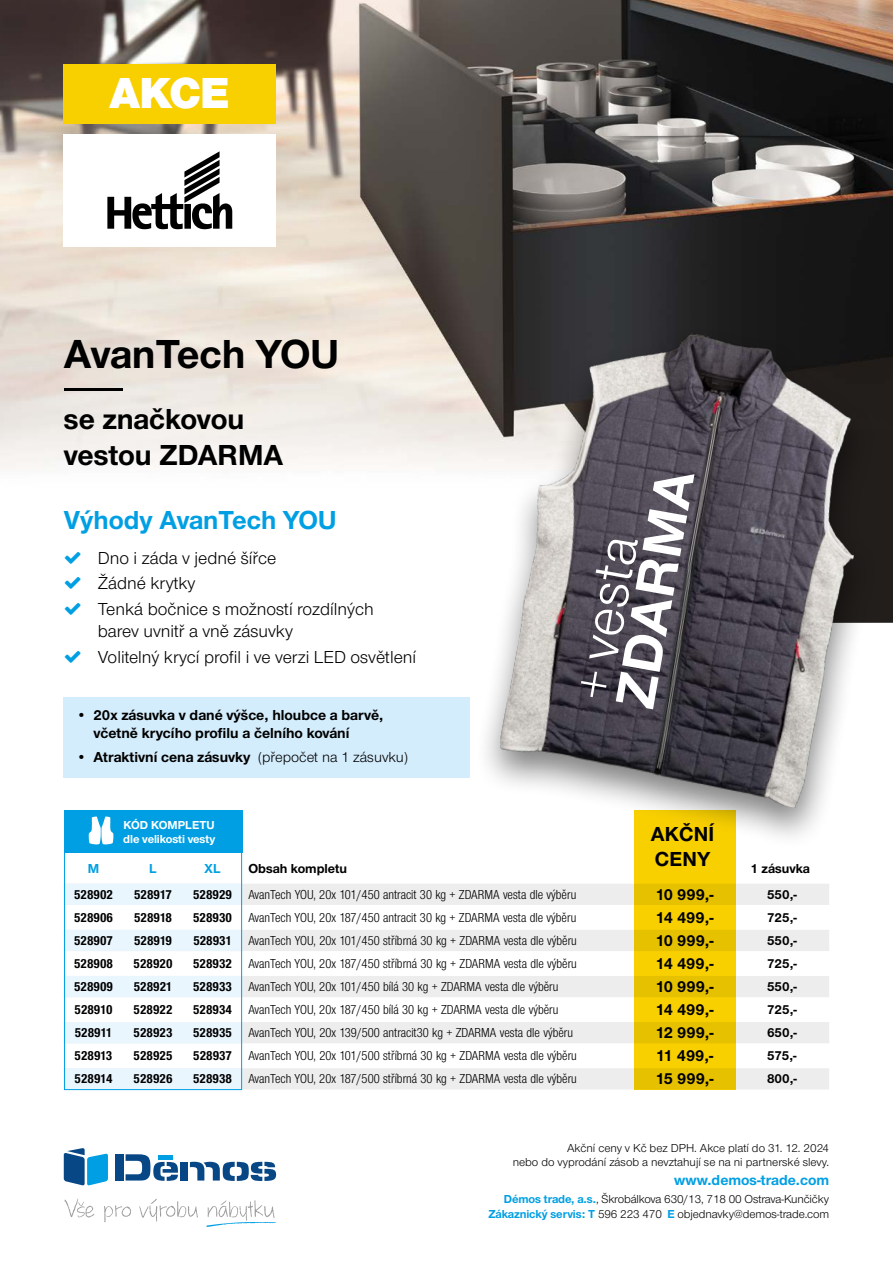
<style>
.page{position:relative;width:893px;height:1263px;background:#fff}
.page>*{position:absolute;margin:0;border:0;box-sizing:border-box;transform-origin:0 0}
.t1{font:57.15px "Nimbus Sans Novus TOT";color:#fff}
.t2{font:700 57.15px "Nimbus Sans Novus TOT";color:#fff}
.t3{font:900 45px "Nimbus Sans Novus TOT";color:#fff}
.t4{font:700 42px "Nimbus Sans Novus TOT";color:#000}
.t5{font:700 30px/36px "Nimbus Sans Novus TOT";color:#000}
.t6{font:700 27px "Nimbus Sans Novus TOT";color:#009fe3}
.t7{font:700 21px "Nimbus Sans Novus TOT";letter-spacing:.015em;color:#000}
.t8{font:18px/25.8px "Nimbus Sans Novus TOT";color:#000}
.t9{font:700 16.5px "Nimbus Sans Novus TOT";color:#000}
.t10{font:700 15px/18px "Nimbus Sans Novus TOT";color:#000}
.t11{font:700 15px "Nimbus Sans Novus TOT";color:#009fe3}
.t12{font:13.5px "Nimbus Sans Novus TOT Reg Con";color:#000}
.t13{font:13.5px "Nimbus Sans Novus TOT Bol Con";color:#000}
.t14{font:700 13.5px "Nimbus Sans Novus TOT";color:#000}
.t15{font:700 13.5px "Nimbus Sans Novus TOT";color:#009fe3}
.t16{font:12px/14.4px "Nimbus San Nov";letter-spacing:-.01em;color:#000;text-align:right}
.t17{font:12px/14.4px "Nimbus Sans Novus TOT";color:#000;text-align:right}
.t18{font:700 12px/13.5px "Nimbus Sans Novus TOT";letter-spacing:-.01em;color:#fff}
.s1{font-weight:400}
.s2{font-family:"Nimbus Sans Novus TOT Bol Con"}
.s3{font-weight:700;color:#009fe3}
</style>
<div class="page">
<img style="left:0;top:0;width:893px;height:470px">
<div style="left:634px;top:811px;width:102px;height:279px;background:#f8d000"></div>
<svg style="left:242px;top:884px;width:587px;height:205px"></svg>
<svg style="left:66px;top:884px;width:174px;height:204px"></svg>
<div style="left:64px;top:810px;width:178px;height:43px;background:#009fe3"></div>
<div style="left:64px;top:810px;width:178px;height:280px;border:1px solid #009fe3"></div>
<div style="left:475px;top:324px;width:404px;height:526px;background:#000;opacity:.5"></div>
<img style="left:492px;top:312px;width:395px;height:498px">
<svg style="left:592px;top:105px;width:252px;height:48px"></svg>
<hr style="left:64px;top:388px;width:58px;height:3px;background:#000">
<div style="left:63px;top:64px;width:213px;height:59px;background:#f8d000"></div>
<div style="left:115px;top:1154px;width:8px;height:26px;background:#074786"></div>
<svg style="left:126px;top:1154px;width:52px;height:27px"></svg>
<div style="left:181px;top:1162px;width:7px;height:18px;background:#074786"></div>
<svg style="left:190px;top:1162px;width:86px;height:19px"></svg>
<hr style="left:159px;top:1156px;width:14px;height:4px;background:#009fe3">
<svg style="left:64px;top:1148px;width:44px;height:37px"></svg>
<svg style="left:206px;top:1200px;width:70px;height:27px"></svg>
<svg style="left:139px;top:1199px;width:59px;height:23px"></svg>
<svg style="left:104px;top:1205px;width:27px;height:17px"></svg>
<svg style="left:65px;top:1198px;width:29px;height:19px"></svg>
<div style="left:64px;top:697px;width:406px;height:56px;background:#d4edfc"></div>
<div style="left:64px;top:740px;width:406px;height:38px;background:#d4edfc"></div>
<svg style="left:89px;top:816px;width:24px;height:28px"></svg>
<div style="left:64px;top:134px;width:212px;height:113px;background:#fff"></div>
<svg style="left:107px;top:151px;width:125px;height:78px"></svg>
<h2 class="t3" style="left:110px;top:66px;width:121px">AKCE</h2>
<h3 class="t4" style="left:64px;top:329px;width:277px">AvanTech YOU</h3>
<h3 class="t5" style="left:64px;top:401px;width:221px">se značkovou vestou ZDARMA</h3>
<h3 class="t6" style="left:64px;top:504px;width:274px">Výhody AvanTech YOU</h3>
<h3 class="t8" style="left:98px;top:545px;width:277px">Dno i záda v jedné šířce<br>Žádné krytky<br>Tenká bočnice s možností rozdílných</h3>
<h3 class="t8" style="left:98px;top:618px;width:320px">barev uvnitř a vně zásuvky<br>Volitelný krycí profil i ve verzi LED osvětlení</h3>
<p class="t10" style="left:94px;top:706px;width:291px;text-indent:-17px">• 20x zásuvka v dané výšce, hloubce a barvě, včetně krycího profilu a čelního kování</p>
<p class="t10" style="left:77px;top:748px;width:333px">• Atraktivní cena zásuvky <span class="s1">(přepočet na 1 zásuvku)</span></p>
<h1 class="t2" style="left:601px;top:701px;width:241px;rotate:-80deg">ZDARMA</h1>
<h1 class="t1" style="left:559px;top:694px;width:168px;rotate:-80deg">+vesta</h1>
<p class="t18" style="left:123px;top:818px;width:93px">KÓD KOMPLETU dle velikosti vesty</p>
<h3 class="t7" style="left:651px;top:822px;width:65px">AKČNÍ</h3>
<p class="t15" style="left:88px;top:860px;width:13px">M</p>
<p class="t15" style="left:149px;top:860px;width:9px">L</p>
<p class="t15" style="left:205px;top:860px;width:17px">XL</p>
<p class="t14" style="left:248px;top:860px;width:100px">Obsah kompletu</p>
<h3 class="t7" style="left:655px;top:847px;width:57px">CENY</h3>
<p class="t14" style="left:751px;top:860px;width:61px">1 zásuvka</p>
<p class="t13" style="left:74px;top:886px;width:40px">528902</p>
<p class="t13" style="left:134px;top:886px;width:39px">528917</p>
<p class="t12" style="left:193px;top:887px;width:385px"><span class="s2">528929</span> AvanTech YOU, 20x 101/450 antracit 30 kg + ZDARMA vesta dle výběru</p>
<p class="t9" style="left:655px;top:885px;width:60px">10 999,-</p>
<p class="t14" style="left:767px;top:886px;width:31px">550,-</p>
<p class="t13" style="left:74px;top:909px;width:40px">528906</p>
<p class="t13" style="left:134px;top:909px;width:39px">528918</p>
<p class="t12" style="left:193px;top:910px;width:385px"><span class="s2">528930</span> AvanTech YOU, 20x 187/450 antracit 30 kg + ZDARMA vesta dle výběru</p>
<p class="t9" style="left:656px;top:908px;width:59px">14 499,-</p>
<p class="t14" style="left:767px;top:909px;width:31px">725,-</p>
<p class="t13" style="left:74px;top:932px;width:40px">528907</p>
<p class="t13" style="left:134px;top:932px;width:39px">528919</p>
<p class="t12" style="left:193px;top:933px;width:385px"><span class="s2">528931</span> AvanTech YOU, 20x 101/450 stříbrná 30 kg + ZDARMA vesta dle výběru</p>
<p class="t9" style="left:655px;top:931px;width:60px">10 999,-</p>
<p class="t14" style="left:767px;top:932px;width:31px">550,-</p>
<p class="t13" style="left:74px;top:955px;width:40px">528908</p>
<p class="t13" style="left:134px;top:955px;width:40px">528920</p>
<p class="t12" style="left:193px;top:956px;width:385px"><span class="s2">528932</span> AvanTech YOU, 20x 187/450 stříbrná 30 kg + ZDARMA vesta dle výběru</p>
<p class="t9" style="left:656px;top:954px;width:59px">14 499,-</p>
<p class="t14" style="left:767px;top:955px;width:31px">725,-</p>
<p class="t13" style="left:74px;top:978px;width:40px">528909</p>
<p class="t13" style="left:134px;top:978px;width:40px">528921</p>
<p class="t12" style="left:193px;top:979px;width:367px"><span class="s2">528933</span> AvanTech YOU, 20x 101/450 bílá 30 kg + ZDARMA vesta dle výběru</p>
<p class="t9" style="left:655px;top:977px;width:60px">10 999,-</p>
<p class="t14" style="left:767px;top:978px;width:31px">550,-</p>
<p class="t13" style="left:75px;top:1001px;width:39px">528910</p>
<p class="t13" style="left:134px;top:1001px;width:40px">528922</p>
<p class="t12" style="left:193px;top:1002px;width:367px"><span class="s2">528934</span> AvanTech YOU, 20x 187/450 bílá 30 kg + ZDARMA vesta dle výběru</p>
<p class="t9" style="left:656px;top:1000px;width:59px">14 499,-</p>
<p class="t14" style="left:767px;top:1001px;width:31px">725,-</p>
<p class="t13" style="left:75px;top:1024px;width:39px">528911</p>
<p class="t13" style="left:134px;top:1024px;width:40px">528923</p>
<p class="t12" style="left:193px;top:1025px;width:381px"><span class="s2">528935</span> AvanTech YOU, 20x 139/500 antracit30 kg + ZDARMA vesta dle výběru</p>
<p class="t9" style="left:655px;top:1023px;width:60px">12 999,-</p>
<p class="t14" style="left:767px;top:1024px;width:31px">650,-</p>
<p class="t13" style="left:75px;top:1047px;width:39px">528913</p>
<p class="t13" style="left:134px;top:1047px;width:40px">528925</p>
<p class="t12" style="left:193px;top:1048px;width:385px"><span class="s2">528937</span> AvanTech YOU, 20x 101/500 stříbrná 30 kg + ZDARMA vesta dle výběru</p>
<p class="t9" style="left:656px;top:1046px;width:59px">11 499,-</p>
<p class="t14" style="left:767px;top:1047px;width:31px">575,-</p>
<p class="t13" style="left:75px;top:1070px;width:39px">528914</p>
<p class="t13" style="left:134px;top:1070px;width:40px">528926</p>
<p class="t12" style="left:193px;top:1071px;width:385px"><span class="s2">528938</span> AvanTech YOU, 20x 187/500 stříbrná 30 kg + ZDARMA vesta dle výběru</p>
<p class="t9" style="left:655px;top:1069px;width:60px">15 999,-</p>
<p class="t14" style="left:767px;top:1070px;width:31px">800,-</p>
<p class="t17" style="left:513px;top:1140px;width:318px">Akční ceny v Kč bez DPH. Akce platí do 31. 12. 2024<br>nebo do vyprodání zásob a nevztahují se na ni partnerské slevy.</p>
<p class="t11" style="left:674px;top:1171px;width:156px">www.demos-trade.com</p>
<p class="t16" style="left:488px;top:1192px;width:342px"><span class="s3">Démos trade, a.s.</span>, Škrobálkova 630/13, 718 00 Ostrava-Kunčičky<br><span class="s3">Zákaznický servis: T</span> 596 223 470 <span class="s3">E</span> objednavky@demos-trade.com</p>
</div>
